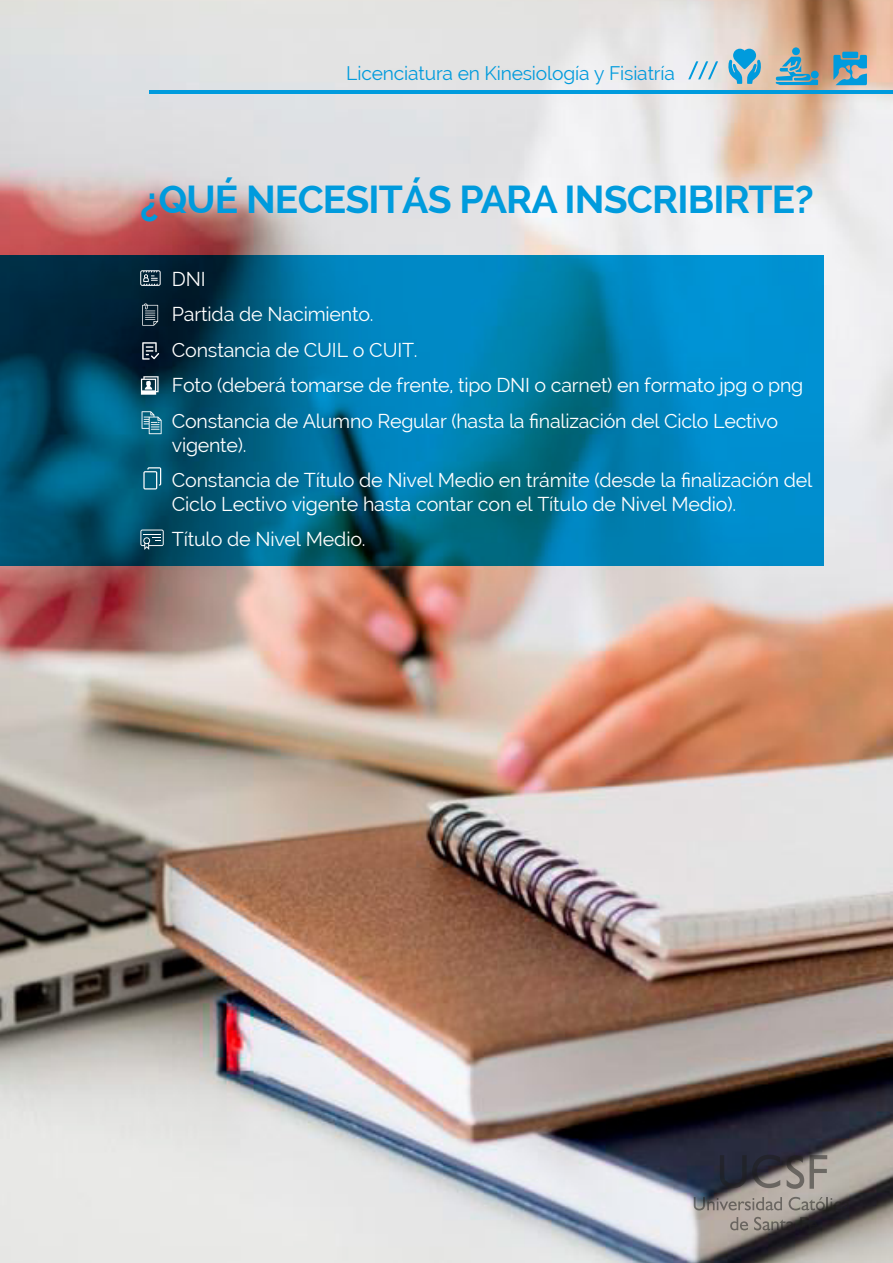
<style>
.page{position:relative;width:893px;height:1263px;background:#fff}
.page>*{position:absolute;margin:0;border:0;box-sizing:border-box;transform-origin:0 0}
.t1{font:700 39px "Raleway";letter-spacing:-.02em;color:#009bdd}
.t2{font:19.65px/35.5px "Raleway";letter-spacing:-.01em;color:#fff}
.t3{font:19.2px "Raleway";letter-spacing:-.01em;color:#009bdd}
</style>
<div class="page">
<img style="left:0;top:0;width:893px;height:1263px">
<svg style="left:0;top:255px;width:824px;height:310px;background:#006c95"></svg>
<svg style="left:720px;top:1155px;width:60px;height:33px;background:#3a3a44"></svg>
<svg style="left:787px;top:1155px;width:40px;height:34px"></svg>
<svg style="left:694px;top:1197px;width:88px;height:13px"></svg>
<svg style="left:789px;top:1197px;width:61px;height:13px"></svg>
<svg style="left:730px;top:1217px;width:18px;height:13px"></svg>
<svg style="left:754px;top:1217px;width:40px;height:13px"></svg>
<svg style="left:800px;top:1217px;width:17px;height:13px"></svg>
<hr style="left:150px;top:91px;width:743px;height:3px;background:#009bdd">
<svg style="left:688px;top:61px;width:30px;height:18px"></svg>
<svg style="left:728px;top:49px;width:34px;height:35px"></svg>
<div style="left:792px;top:47px;width:8px;height:8px;background:#009bdd;border-radius:50%"></div>
<svg style="left:776px;top:57px;width:42px;height:28px"></svg>
<svg style="left:833px;top:55px;width:34px;height:30px"></svg>
<div style="left:842px;top:52px;width:16px;height:6px;background:#009bdd"></div>
<svg style="left:143px;top:467px;width:18px;height:22px"></svg>
<svg style="left:142px;top:411px;width:20px;height:23px"></svg>
<svg style="left:140px;top:529px;width:24px;height:21px"></svg>
<svg style="left:140px;top:270px;width:21px;height:16px"></svg>
<svg style="left:141px;top:376px;width:18px;height:19px"></svg>
<svg style="left:142px;top:303px;width:16px;height:23px"></svg>
<svg style="left:142px;top:342px;width:17px;height:18px"></svg>
<p class="t3" style="left:346px;top:62px;width:330px">Licenciatura en Kinesiología y Fisiatría</p>
<h1 class="t1" style="left:140px;top:177px;width:675px">¿QUÉ NECESITÁS PARA INSCRIBIRTE?</h1>
<p class="t2" style="left:172px;top:261px;width:633px">DNI<br>Partida de Nacimiento.<br>Constancia de CUIL o CUIT.<br>Foto (deberá tomarse de frente, tipo DNI o carnet) en formato jpg o png Constancia de Alumno Regular (hasta la finalización del Ciclo Lectivo</p>
<p class="t2" style="left:172px;top:427px;width:642px">vigente).<br>Constancia de Título de Nivel Medio en trámite (desde la finalización del</p>
<p class="t2" style="left:172px;top:486px;width:566px">Ciclo Lectivo vigente hasta contar con el Título de Nivel Medio).<br>Título de Nivel Medio.</p>
</div>
